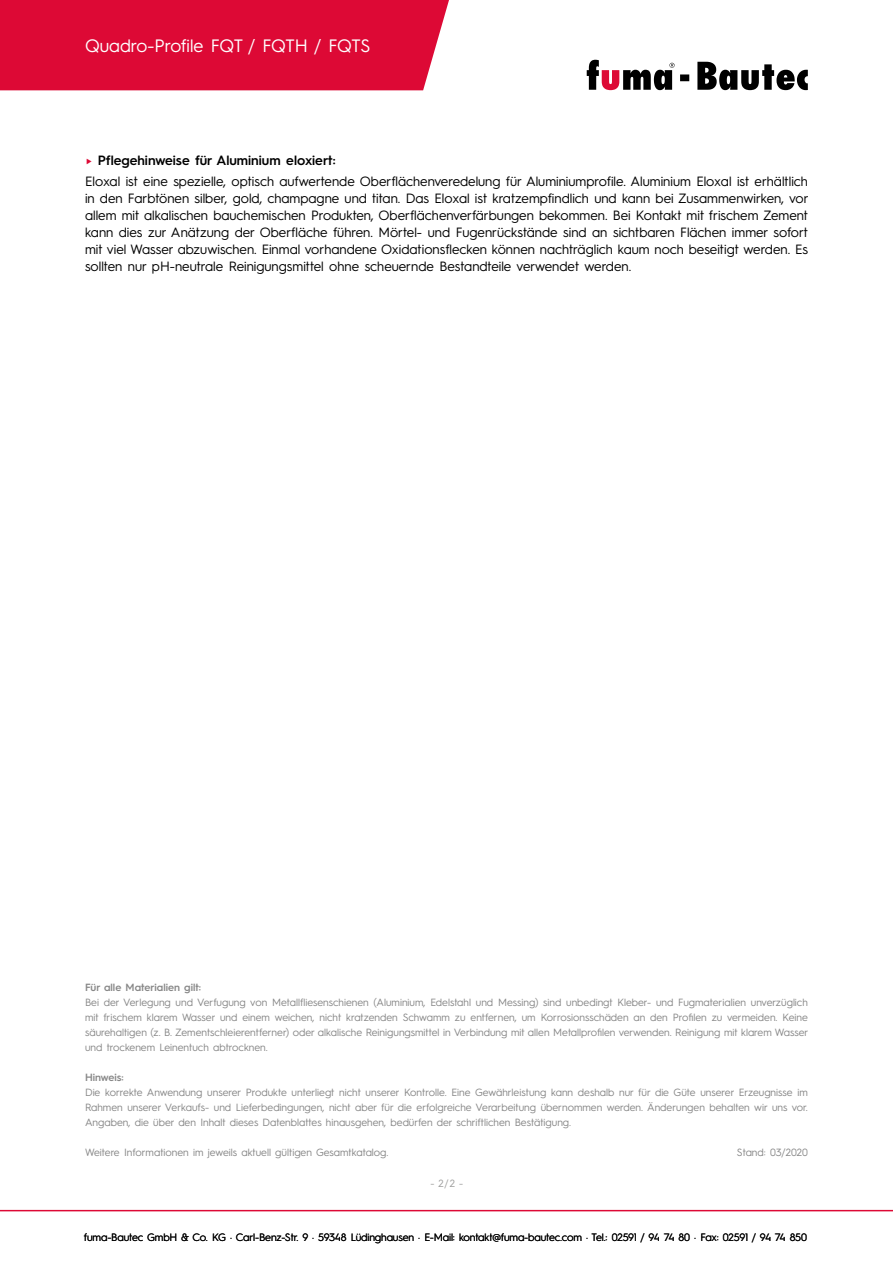
<style>
.page{position:relative;width:893px;height:1263px;background:#fff}
.page>*{position:absolute;margin:0;border:0;box-sizing:border-box;transform-origin:0 0}
.t1{font:18px "Hurme Geometric Sans 3";letter-spacing:-.015em;color:#fff}
.t2{font:13.5px/17px "Hurme Geometric Sans 3";color:#000}
.t3{font:10.8px "Hurme Geometric Sans 3";letter-spacing:-.015em;color:#000}
.t4{font:10.5px/15px "Hurme Geometric Sans 3";color:#878787;text-align:justify}
.t5{font:600 10.5px "Hurme Geometric Sans 3";color:#878787}
.t6{font:10.5px "Hurme Geometric Sans 3";color:#9d9d9c}
.s1{font-weight:600;color:#dd0935}
.s2{font-weight:600}
</style>
<div class="page">
<hr style="left:0;top:1210px;width:893px;height:1px;background:#dd0935">
<div style="left:0;top:0;width:449px;height:90px;background:#dd0935"></div>
<svg style="left:680px;top:62px;width:128px;height:28px"></svg>
<svg style="left:587px;top:60px;width:87px;height:30px"></svg>
<h1 class="t1" style="left:85px;top:34px;width:287px">Quadro-Profile FQT / FQTH / FQTS</h1>
<p class="t2" style="left:85px;top:149px;width:724px;line-height:21.1px"><span class="s1">►</span> <span class="s2">Pflegehinweise für Aluminium eloxiert:<br></span>Eloxal ist eine spezielle, optisch aufwertende Oberflächenveredelung für Aluminiumprofile. Aluminium Eloxal ist erhältlich</p>
<p class="t2" style="left:85px;top:189px;width:725px;text-align:justify">in den Farbtönen silber, gold, champagne und titan. Das Eloxal ist kratzempfindlich und kann bei Zusammenwirken, vor allem mit alkalischen bauchemischen Produkten, Oberflächenverfärbungen bekommen. Bei Kontakt mit frischem Zement kann dies zur Anätzung der Oberfläche führen. Mörtel- und Fugenrückstände sind an sichtbaren Flächen immer sofort mit viel Wasser abzuwischen. Einmal vorhandene Oxidationsflecken können nachträglich kaum noch beseitigt werden. Es sollten nur pH-neutrale Reinigungsmittel ohne scheuernde Bestandteile verwendet werden.</p>
<p class="t5" style="left:85px;top:980px;width:118px">Für alle Materialien gilt:</p>
<p class="t4" style="left:85px;top:994px;width:725px">Bei der Verlegung und Verfugung von Metallfliesenschienen (Aluminium, Edelstahl und Messing) sind unbedingt Kleber- und Fugmaterialien unverzüglich mit frischem klarem Wasser und einem weichen, nicht kratzenden Schwamm zu entfernen, um Korrosionsschäden an den Profilen zu vermeiden. Keine säurehaltigen (z. B. Zementschleierentferner) oder alkalische Reinigungsmittel in Verbindung mit allen Metallprofilen verwenden. Reinigung mit klarem Wasser und trockenem Leinentuch abtrocknen.</p>
<p class="t5" style="left:85px;top:1070px;width:40px">Hinweis:</p>
<p class="t4" style="left:85px;top:1084px;width:724px">Die korrekte Anwendung unserer Produkte unterliegt nicht unserer Kontrolle. Eine Gewährleistung kann deshalb nur für die Güte unserer Erzeugnisse im Rahmen unserer Verkaufs- und Lieferbedingungen, nicht aber für die erfolgreiche Verarbeitung übernommen werden. Änderungen behalten wir uns vor.<br>Angaben, die über den Inhalt dieses Datenblattes hinausgehen, bedürfen der schriftlichen Bestätigung.</p>
<p class="t4" style="left:85px;top:1144px;width:305px">Weitere Informationen im jeweils aktuell gültigen Gesamtkatalog.</p>
<p class="t4" style="left:737px;top:1144px;width:72px">Stand: 03/2020</p>
<p class="t6" style="left:430px;top:1175px;width:34px">- 2/2 -</p>
<p class="t3" style="left:84px;top:1230px;width:725px">fuma-Bautec GmbH &amp; Co. KG · Carl-Benz-Str. 9 · 59348 Lüdinghausen · E-Mail: kontakt@fuma-bautec.com · Tel.: 02591 / 94 74 80 · Fax: 02591 / 94 74 850</p>
</div>
